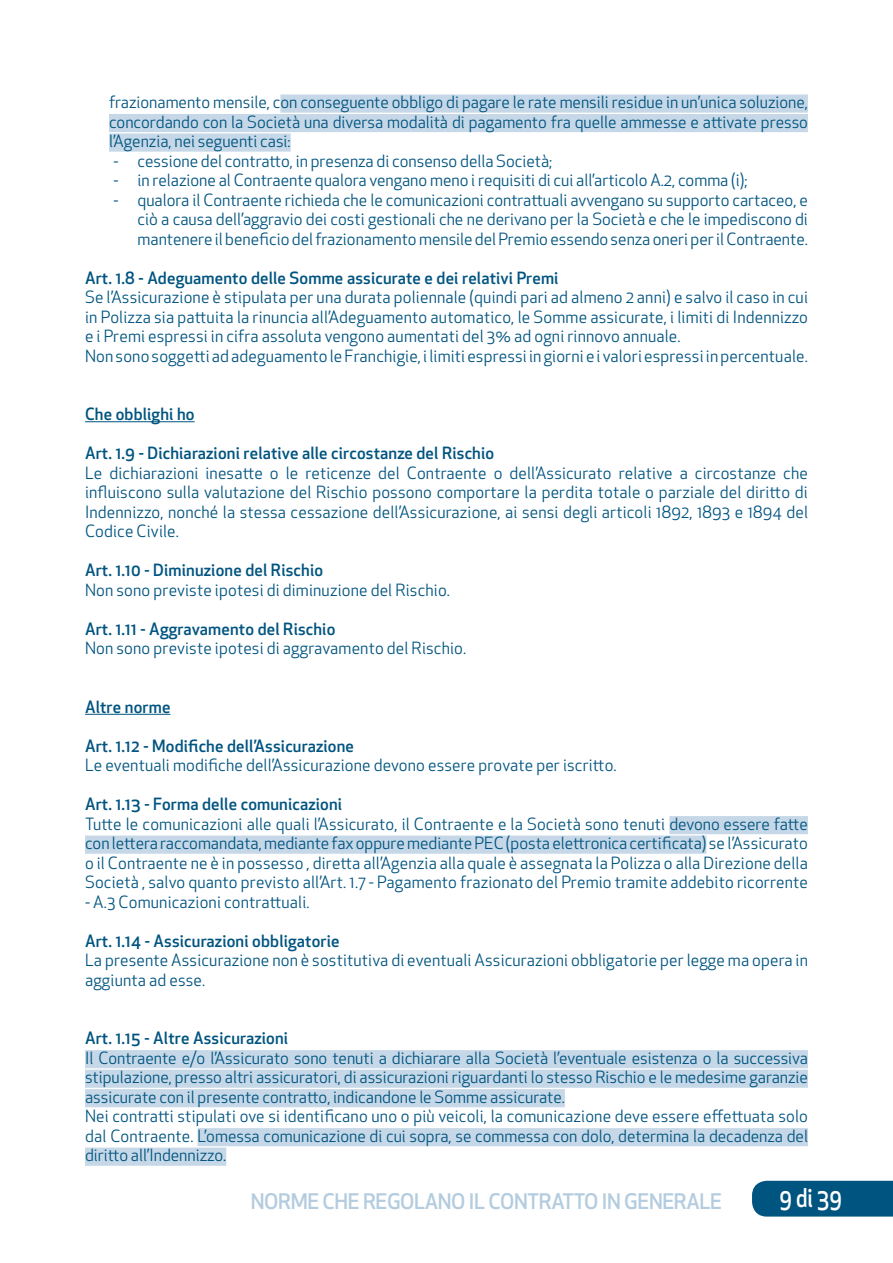
<style>
.page{position:relative;width:893px;height:1263px;background:#fff}
.page>*{position:absolute;margin:0;border:0;box-sizing:border-box;transform-origin:0 0}
.t1{font:500 25.2px "Apex New";color:#fff;scale:.83 1}
.t2{font:500 21px "Apex New";letter-spacing:-.02em;color:#b4ccdf}
.t3{font:16.5px/19.5px "Apex New";letter-spacing:.01em;color:#005480;text-align:justify}
.t4{font:500 16.5px "Apex New";letter-spacing:.01em;color:#005480}
</style>
<div class="page">
<div style="left:752px;top:1181px;width:141px;height:35px;background:#005480"></div>
<div style="left:280px;top:94px;width:528px;height:19px;background:#c6d8e7"></div>
<div style="left:109px;top:114px;width:699px;height:18px;background:#c6d8e7"></div>
<div style="left:109px;top:133px;width:182px;height:19px;background:#c6d8e7"></div>
<hr style="left:85px;top:421px;width:110px;height:1px;background:#005480">
<hr style="left:85px;top:714px;width:85px;height:1px;background:#005480">
<div style="left:669px;top:816px;width:139px;height:18px;background:#c6d8e7"></div>
<div style="left:85px;top:835px;width:621px;height:19px;background:#c6d8e7"></div>
<div style="left:85px;top:1050px;width:723px;height:18px;background:#c6d8e7"></div>
<div style="left:85px;top:1069px;width:723px;height:19px;background:#c6d8e7"></div>
<div style="left:85px;top:1089px;width:480px;height:18px;background:#c6d8e7"></div>
<div style="left:198px;top:1128px;width:610px;height:18px;background:#c6d8e7"></div>
<div style="left:85px;top:1147px;width:141px;height:19px;background:#c6d8e7"></div>
<p class="t3" style="left:109px;top:92px;width:700px">frazionamento mensile, con conseguente obbligo di pagare le rate mensili residue in un’unica soluzione, concordando con la Società una diversa modalità di pagamento fra quelle ammesse e attivate presso l’Agenzia, nei seguenti casi:</p>
<p class="t3" style="left:114px;top:151px;width:440px">- cessione del contratto, in presenza di consenso della Società;</p>
<p class="t3" style="left:114px;top:170px;width:636px">- in relazione al Contraente qualora vengano meno i requisiti di cui all’articolo A.2, comma (i);</p>
<p class="t3" style="left:138px;top:190px;width:672px;text-indent:-24px">- qualora il Contraente richieda che le comunicazioni contrattuali avvengano su supporto cartaceo, e ciò a causa dell’aggravio dei costi gestionali che ne derivano per la Società e che le impediscono di mantenere il beneficio del frazionamento mensile del Premio essendo senza oneri per il Contraente.</p>
<p class="t4" style="left:85px;top:267px;width:475px">Art. 1.8 - Adeguamento delle Somme assicurate e dei relativi Premi</p>
<p class="t3" style="left:85px;top:287px;width:724px;text-align:left">Se l’Assicurazione è stipulata per una durata poliennale (quindi pari ad almeno 2 anni) e salvo il caso in cui in Polizza sia pattuita la rinuncia all’Adeguamento automatico, le Somme assicurate, i limiti di Indennizzo e i Premi espressi in cifra assoluta vengono aumentati del 3% ad ogni rinnovo annuale.<br>Non sono soggetti ad adeguamento le Franchigie, i limiti espressi in giorni e i valori espressi in percentuale.</p>
<p class="t4" style="left:85px;top:403px;width:111px">Che obblighi ho</p>
<p class="t4" style="left:85px;top:442px;width:411px">Art. 1.9 - Dichiarazioni relative alle circostanze del Rischio</p>
<p class="t3" style="left:85px;top:463px;width:724px">Le dichiarazioni inesatte o le reticenze del Contraente o dell’Assicurato relative a circostanze che influiscono sulla valutazione del Rischio possono comportare la perdita totale o parziale del diritto di Indennizzo, nonché la stessa cessazione dell’Assicurazione, ai sensi degli articoli 1892, 1893 e 1894 del Codice Civile.</p>
<p class="t4" style="left:85px;top:559px;width:240px">Art. 1.10 - Diminuzione del Rischio</p>
<p class="t3" style="left:85px;top:580px;width:366px">Non sono previste ipotesi di diminuzione del Rischio.</p>
<p class="t4" style="left:85px;top:618px;width:252px">Art. 1.11 - Aggravamento del Rischio</p>
<p class="t3" style="left:85px;top:638px;width:383px">Non sono previste ipotesi di aggravamento del Rischio.</p>
<p class="t4" style="left:85px;top:696px;width:87px">Altre norme</p>
<p class="t4" style="left:85px;top:735px;width:270px">Art. 1.12 - Modifiche dell’Assicurazione</p>
<p class="t3" style="left:85px;top:755px;width:533px">Le eventuali modifiche dell’Assicurazione devono essere provate per iscritto.</p>
<p class="t4" style="left:85px;top:793px;width:259px">Art. 1.13 - Forma delle comunicazioni</p>
<p class="t3" style="left:85px;top:814px;width:724px">Tutte le comunicazioni alle quali l’Assicurato, il Contraente e la Società sono tenuti devono essere fatte con lettera raccomandata, mediante fax oppure mediante PEC (posta elettronica certificata) se l’Assicurato o il Contraente ne è in possesso , diretta all’Agenzia alla quale è assegnata la Polizza o alla Direzione della Società , salvo quanto previsto all’Art. 1.7 - Pagamento frazionato del Premio tramite addebito ricorrente</p>
<p class="t3" style="left:85px;top:892px;width:226px">- A.3 Comunicazioni contrattuali.</p>
<p class="t4" style="left:85px;top:930px;width:256px">Art. 1.14 - Assicurazioni obbligatorie</p>
<p class="t3" style="left:85px;top:950px;width:724px">La presente Assicurazione non è sostitutiva di eventuali Assicurazioni obbligatorie per legge ma opera in aggiunta ad esse.</p>
<p class="t4" style="left:85px;top:1027px;width:205px">Art. 1.15 - Altre Assicurazioni</p>
<p class="t3" style="left:85px;top:1048px;width:724px;text-align:left">Il Contraente e/o l’Assicurato sono tenuti a dichiarare alla Società l’eventuale esistenza o la successiva stipulazione, presso altri assicuratori, di assicurazioni riguardanti lo stesso Rischio e le medesime garanzie assicurate con il presente contratto, indicandone le Somme assicurate.<br>Nei contratti stipulati ove si identificano uno o più veicoli, la comunicazione deve essere effettuata solo dal Contraente. L’omessa comunicazione di cui sopra, se commessa con dolo, determina la decadenza del diritto all’Indennizzo.</p>
<p class="t2" style="left:251px;top:1187px;width:473px">NORME CHE REGOLANO IL CONTRATTO IN GENERALE</p>
<h1 class="t1" style="left:779px;top:1181px;width:77px">9 di 39</h1>
</div>
